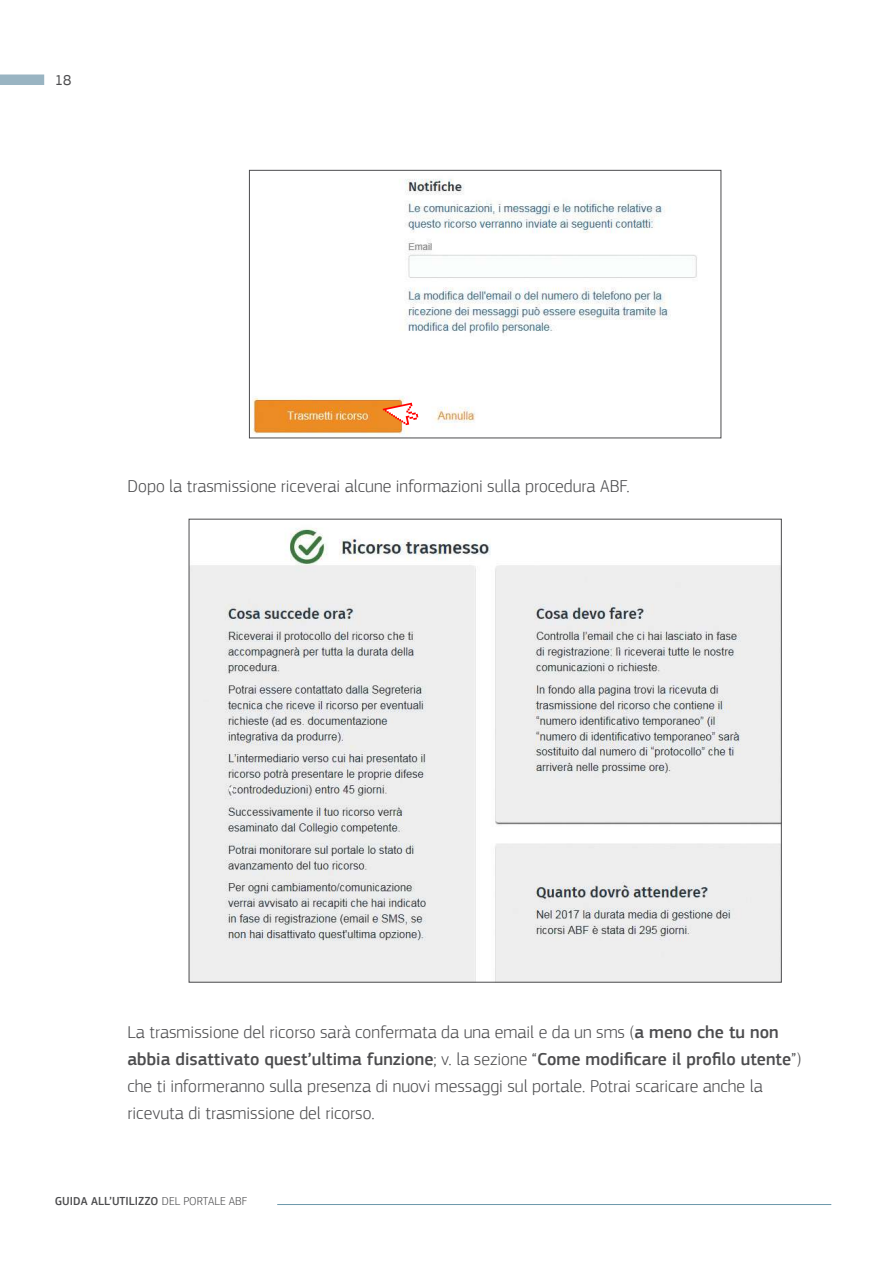
<style>
.page{position:relative;width:893px;height:1263px;background:#fff}
.page>*{position:absolute;margin:0;border:0;box-sizing:border-box;transform-origin:0 0}
.t1{font:300 18px/27px "EC Square Sans Pro";color:#4c4c4e}
.t2{font:15px "EC Square Sans Pro";color:#4c4c4e}
.t3{font:500 12px "EC Square Sans Pro";color:#4c4c4e}
.s1{font-weight:500}
.s2{font-weight:300}
</style>
<div class="page">
<hr style="left:277px;top:1204px;width:554px;height:1px;background:#6c98ac">
<div style="left:0;top:74px;width:44px;height:11px;background:#99b4c2"></div>
<img style="left:191px;top:528px;width:589px;height:452px">
<img style="left:251px;top:179px;width:446px;height:255px">
<div style="left:249px;top:170px;width:472px;height:268px;border:1px solid #4c4c4e"></div>
<svg style="left:383px;top:403px;width:35px;height:22px"></svg>
<p class="t2" style="left:55px;top:74px;width:18px">18</p>
<p class="t1" style="left:128px;top:472px;width:504px">Dopo la trasmissione riceverai alcune informazioni sulla procedura ABF.</p>
<p class="t1" style="left:128px;top:1019px;width:675px">La trasmissione del ricorso sarà confermata da una email e da un sms (<span class="s1">a meno che tu non abbia disattivato quest’ultima funzione</span>; v. la sezione “<span class="s1">Come modificare il profilo utente</span>”) che ti informeranno sulla presenza di nuovi messaggi sul portale. Potrai scaricare anche la ricevuta di trasmissione del ricorso.</p>
<p class="t3" style="left:55px;top:1194px;width:194px">GUIDA ALL’UTILIZZO <span class="s2">DEL PORTALE ABF</span></p>
</div>
